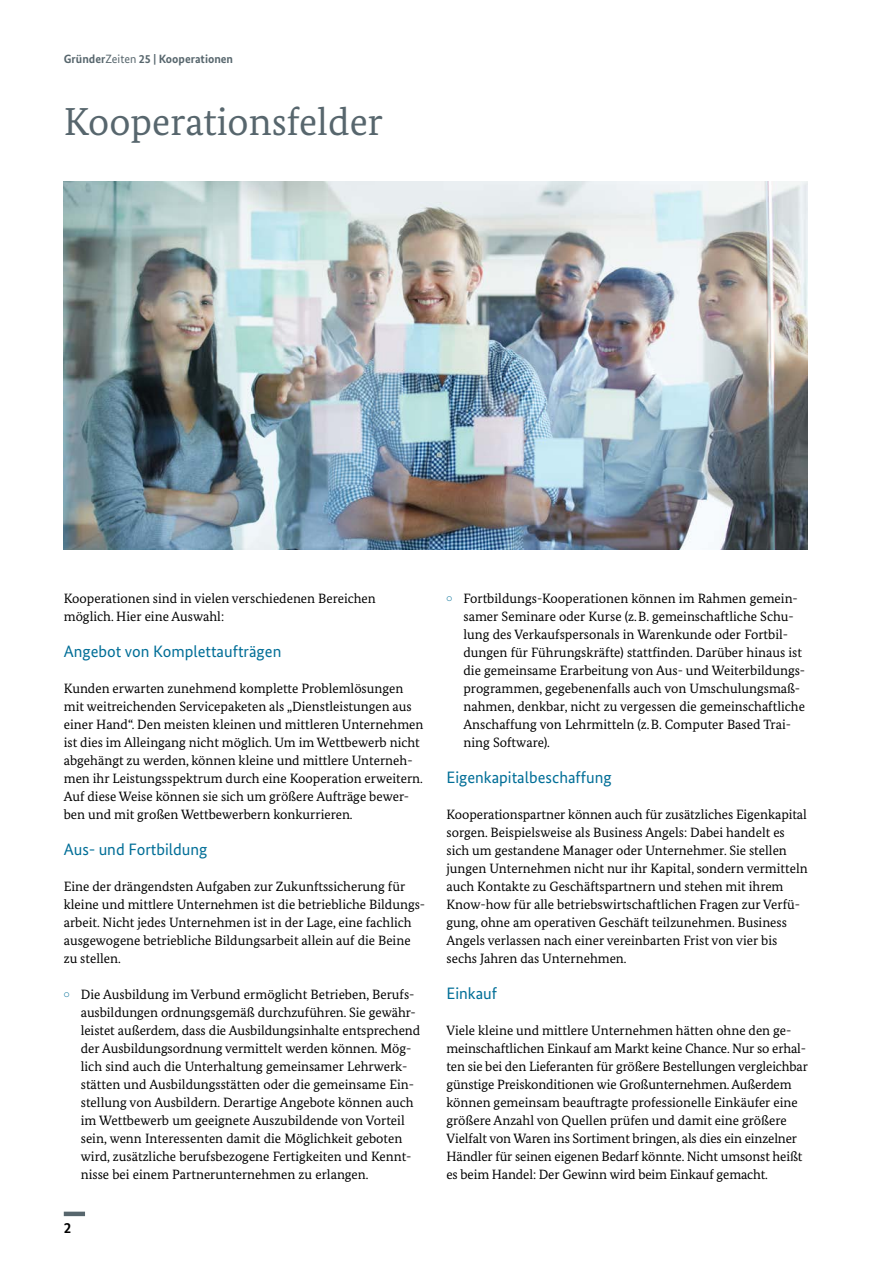
<style>
.page{position:relative;width:893px;height:1263px;background:#fff}
.page>*{position:absolute;margin:0;border:0;box-sizing:border-box;transform-origin:0 0}
.t1{font:39px "Bundes Serif";color:#57666d}
.t2{font:16.5px "Bundes Sans";color:#006e97}
.t3{font:700 15px "Bundes Sans";color:#000}
.t4{font:13.5px/18px "Bundes Serif";color:#000}
.t5{font:700 12px "Bundes Sans";color:#57666d}
.s1{font-weight:400}
</style>
<div class="page">
<div style="left:64px;top:1211px;width:21px;height:5px;background:#57666d"></div>
<img style="left:64px;top:181px;width:744px;height:368px">
<p class="t5" style="left:64px;top:52px;width:171px">Gründer<span class="s1">Zeiten</span> 25 | Kooperationen</p>
<h1 class="t1" style="left:64px;top:98px;width:321px">Kooperationsfelder</h1>
<p class="t4" style="left:64px;top:589px;width:314px">Kooperationen sind in vielen verschiedenen Bereichen möglich. Hier eine Auswahl:</p>
<p class="t2" style="left:64px;top:641px;width:219px">Angebot von Komplettaufträgen</p>
<p class="t4" style="left:64px;top:679px;width:361px">Kunden erwarten zunehmend komplette Problemlösungen mit weitreichenden Servicepaketen als „Dienstleistungen aus einer Hand“. Den meisten kleinen und mittleren Unternehmen ist dies im Alleingang nicht möglich. Um im Wettbewerb nicht abgehängt zu werden, können kleine und mittlere Unterneh&shy;men ihr Leistungsspektrum durch eine Kooperation erweitern.<br>Auf diese Weise können sie sich um größere Aufträge bewer&shy;ben und mit großen Wettbewerbern konkurrieren.</p>
<p class="t2" style="left:64px;top:839px;width:145px">Aus- und Fortbildung</p>
<p class="t4" style="left:64px;top:877px;width:363px">Eine der drängendsten Aufgaben zur Zukunftssicherung für kleine und mittlere Unternehmen ist die betriebliche Bildungs&shy;arbeit. Nicht jedes Unternehmen ist in der Lage, eine fachlich ausgewogene betriebliche Bildungsarbeit allein auf die Beine zu stellen.</p>
<p class="t4" style="left:81px;top:985px;width:341px;text-indent:-17px"><sup>•</sup> Die Ausbildung im Verbund ermöglicht Betrieben, Berufs&shy;ausbildungen ordnungsgemäß durchzuführen. Sie gewähr&shy;leistet außerdem, dass die Ausbildungsinhalte entsprechend der Ausbildungsordnung vermittelt werden können. Mög&shy;lich sind auch die Unterhaltung gemeinsamer Lehrwerk&shy;stätten und Ausbildungsstätten oder die gemeinsame Ein&shy;stellung von Ausbildern. Derartige Angebote können auch im Wettbewerb um geeignete Auszubildende von Vorteil sein, wenn Interessenten damit die Möglichkeit geboten wird, zusätzliche berufsbezogene Fertigkeiten und Kennt&shy;nisse bei einem Partnerunternehmen zu erlangen.</p>
<p class="t3" style="left:64px;top:1219px;width:9px">2</p>
<p class="t4" style="left:463px;top:589px;width:343px;text-indent:-17px"><sup>•</sup> Fortbildungs-Kooperationen können im Rahmen gemein&shy;samer Seminare oder Kurse (z.B. gemeinschaftliche Schu&shy;lung des Verkaufspersonals in Warenkunde oder Fortbil&shy;dungen für Führungskräfte) stattfinden. Darüber hinaus ist die gemeinsame Erarbeitung von Aus- und Weiterbildungs&shy;programmen, gegebenenfalls auch von Umschulungsmaß&shy;nahmen, denkbar, nicht zu vergessen die gemeinschaftliche Anschaffung von Lehrmitteln (z.B. Computer Based Trai&shy;ning Software).</p>
<p class="t2" style="left:446px;top:767px;width:167px">Eigenkapitalbeschaffung</p>
<p class="t4" style="left:446px;top:805px;width:363px">Kooperationspartner können auch für zusätzliches Eigenkapital sorgen. Beispielsweise als Business Angels: Dabei handelt es sich um gestandene Manager oder Unternehmer. Sie stellen jungen Unternehmen nicht nur ihr Kapital, sondern vermitteln auch Kontakte zu Geschäftspartnern und stehen mit ihrem Know-how für alle betriebswirtschaftlichen Fragen zur Verfü&shy;gung, ohne am operativen Geschäft teilzunehmen. Business Angels verlassen nach einer vereinbarten Frist von vier bis sechs Jahren das Unternehmen.</p>
<p class="t2" style="left:446px;top:983px;width:52px">Einkauf</p>
<p class="t4" style="left:446px;top:1021px;width:363px">Viele kleine und mittlere Unternehmen hätten ohne den ge&shy;meinschaftlichen Einkauf am Markt keine Chance. Nur so erhal&shy;ten sie bei den Lieferanten für größere Bestellungen vergleichbar günstige Preiskonditionen wie Großunternehmen. Außerdem können gemeinsam beauftragte professionelle Einkäufer eine größere Anzahl von Quellen prüfen und damit eine größere Vielfalt von Waren ins Sortiment bringen, als dies ein einzelner Händler für seinen eigenen Bedarf könnte. Nicht umsonst heißt es beim Handel: Der Gewinn wird beim Einkauf gemacht.</p>
</div>
